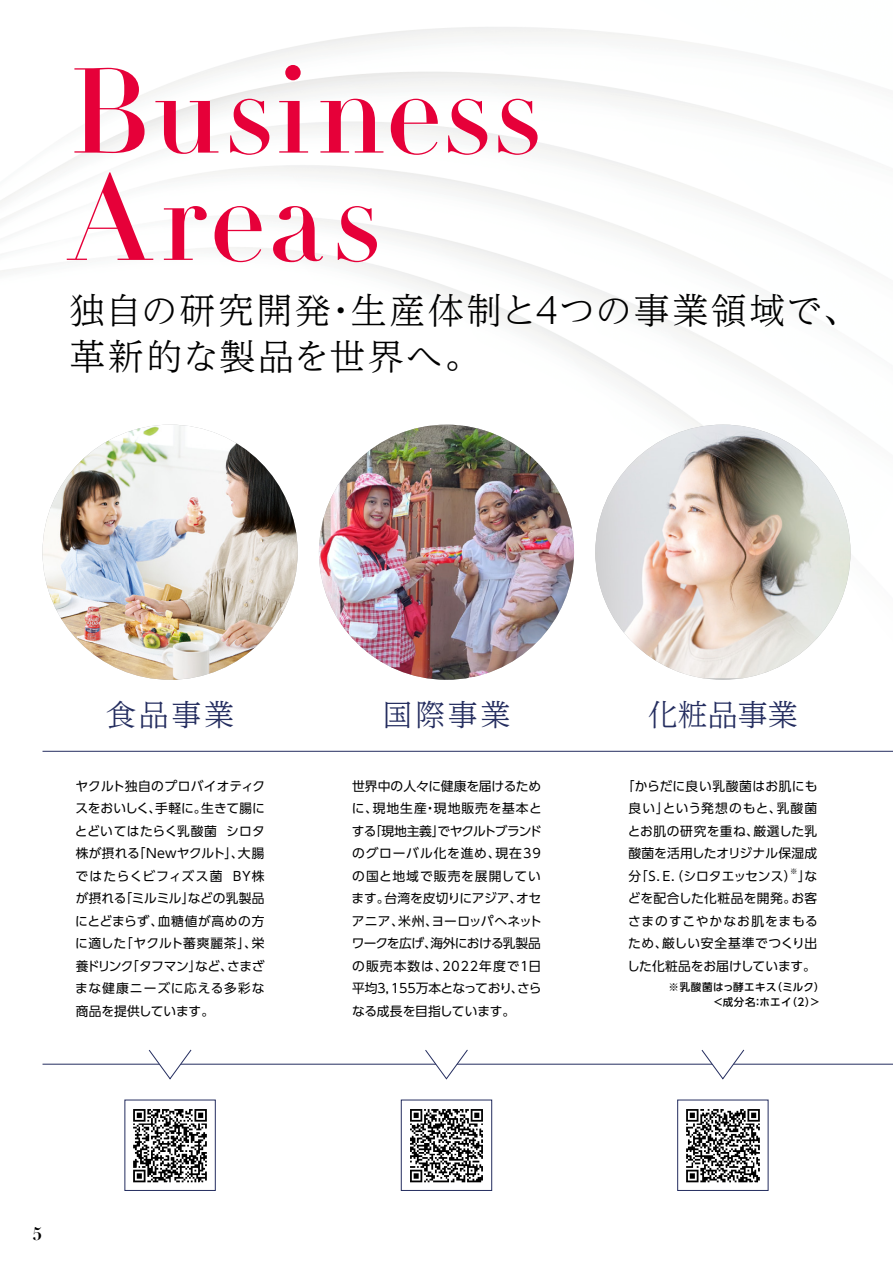
<style>
.page{position:relative;width:893px;height:1263px;background:#fff}
.page>*{position:absolute;margin:0;border:0;box-sizing:border-box;transform-origin:0 0}
.t1{font:118.5px/107.2px "Didot LT Pro Headline";letter-spacing:.035em;color:#e60039}
.t2{font:300 36px/45.9px "UD Reimin Pro";letter-spacing:.065em;color:#000}
.t3{font:300 30px "UD Reimin Pro";letter-spacing:.09em;color:#242d5f}
.t4{font:700 18px "Didot LT Std";color:#000}
.t5{font:12.75px/22.5px "UD Shin Go Pro";letter-spacing:.01em;color:#000;text-align:justify}
.t6{font:500 10.5px/15px "UD Shin Go Pro";letter-spacing:.045em;color:#000}
.t7{font:7.5px "UD Shin Go Pro";color:#000}
</style>
<div class="page">
<img style="left:0;top:27px;width:893px;height:1164px">
<img style="left:43px;top:425px;width:255px;height:255px;border-radius:128px">
<img style="left:595px;top:425px;width:255px;height:253px">
<img style="left:319px;top:425px;width:255px;height:255px;border-radius:128px">
<hr style="left:43px;top:751px;width:850px;height:1px;background:#242d5f">
<img style="left:126px;top:1102px;width:88px;height:87px">
<div style="left:124px;top:1100px;width:92px;height:91px;border:1px solid #242d5f"></div>
<img style="left:679px;top:1102px;width:87px;height:87px">
<div style="left:677px;top:1100px;width:91px;height:91px;border:1px solid #242d5f"></div>
<img style="left:403px;top:1102px;width:87px;height:87px">
<div style="left:401px;top:1100px;width:91px;height:91px;border:1px solid #242d5f"></div>
<hr style="left:43px;top:1064px;width:850px;height:1px;background:#242d5f">
<svg style="left:148px;top:1049px;width:44px;height:31px"></svg>
<svg style="left:701px;top:1049px;width:44px;height:31px"></svg>
<svg style="left:424px;top:1049px;width:44px;height:31px"></svg>
<h1 class="t1" style="left:69px;top:60px;width:473px">Business<br>Areas</h1>
<h2 class="t2" style="left:69px;top:286px;width:791px">独自の研究開発・生産体制と４つの事業領域で、革新的な製品を世界へ。</h2>
<h3 class="t3" style="left:106px;top:690px;width:130px">食品事業</h3>
<p class="t5" style="left:75px;top:774px;width:192px">ヤクルト独自のプロバイオティクスをおいしく、手軽に。生きて腸にとどいてはたらく乳酸菌 シロタ株が摂れる「Newヤクルト」、大腸ではたらくビフィズス菌 ＢＹ株が摂れる「ミルミル」などの乳製品にとどまらず、血糖値が高めの方に適した「ヤクルト蕃爽麗茶」、栄養ドリンク「タフマン」など、さまざまな健康ニーズに応える多彩な商品を提供しています。</p>
<h3 class="t4" style="left:33px;top:1222px;width:12px">5</h3>
<h3 class="t3" style="left:382px;top:690px;width:130px">国際事業</h3>
<p class="t5" style="left:352px;top:774px;width:192px">世界中の人々に健康を届けるために、現地生産・現地販売を基本とする「現地主義」でヤクルトブランドのグローバル化を進め、現在39の国と地域で販売を展開しています。台湾を皮切りにアジア、オセアニア、米州、ヨーロッパへネットワークを広げ、海外における乳製品の販売本数は、２０２2年度で１日平均３，１55万本となっており、さらなる成長を目指しています。</p>
<h3 class="t3" style="left:648px;top:690px;width:152px">化粧品事業</h3>
<p class="t5" style="left:622px;top:774px;width:197px;text-align:center">「からだに良い乳酸菌はお肌にも良い」という発想のもと、乳酸菌とお肌の研究を重ね、厳選した乳酸菌を活用したオリジナル保湿成分「Ｓ．Ｅ．（シロタエッセンス）」な</p>
<p class="t7" style="left:790px;top:865px;width:9px">※</p>
<p class="t5" style="left:627px;top:887px;width:192px">どを配合した化粧品を開発。お客さまのすこやかなお肌をまもるため、厳しい安全基準でつくり出した化粧品をお届けしています。</p>
<p class="t6" style="left:713px;top:979px;width:114px;text-indent:-44px">※乳酸菌はっ酵エキス（ミルク）＜成分名：ホエイ（2）＞</p>
</div>
